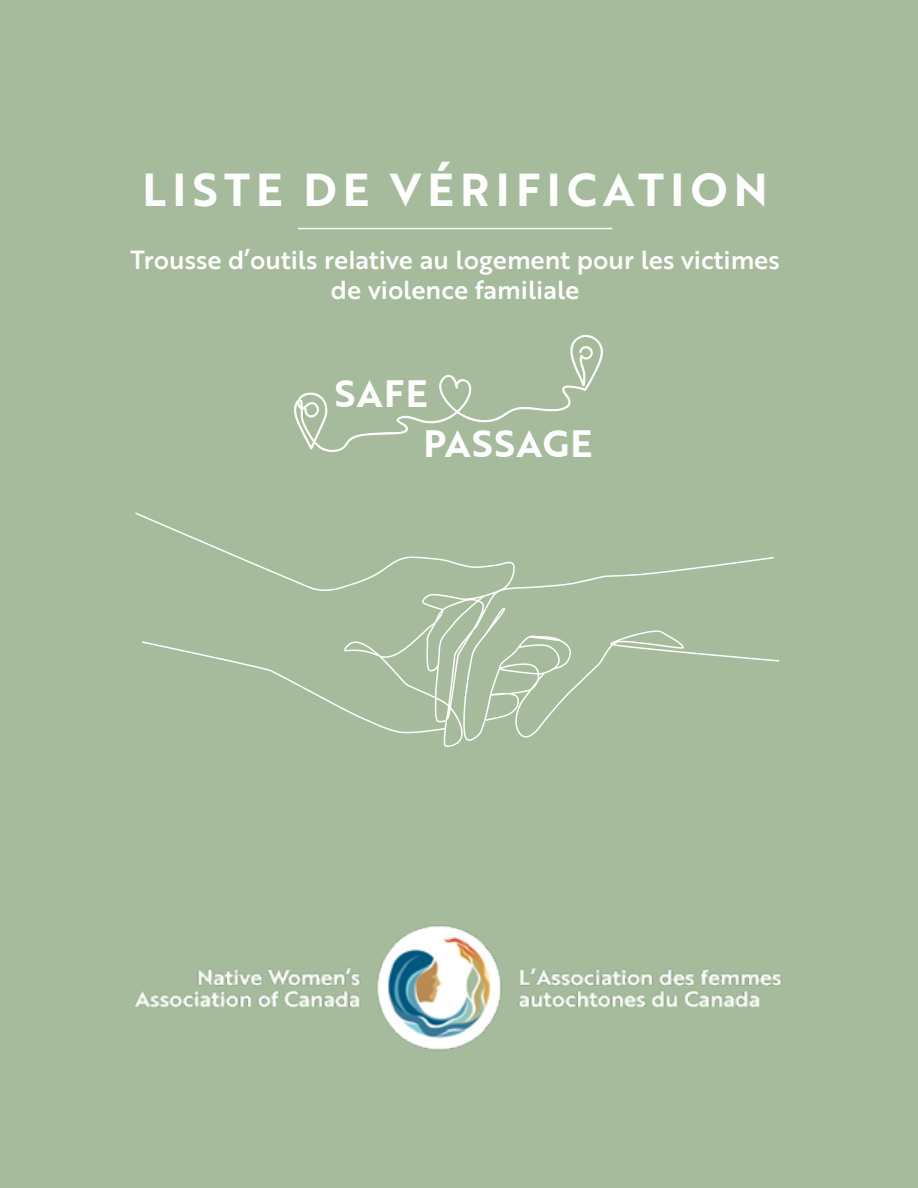
<style>
.page{position:relative;width:918px;height:1188px;background:#a5bb9c}
.page>*{position:absolute;margin:0;border:0;box-sizing:border-box;transform-origin:0 0}
.t1{font:45px "Brother 1816 Bold";letter-spacing:.14em;color:#fff}
.t2{font:37.2px/50.2px "Brother 1816 Bold";letter-spacing:.04em;color:#fff}
.t3{font:25.5px/30.6px "Brother 1816 Medium";color:#fff;text-align:center}
</style>
<div class="page">
<svg style="left:135px;top:512px;width:639px;height:235px"></svg>
<svg style="left:463px;top:608px;width:316px;height:133px"></svg>
<hr style="left:298px;top:228px;width:314px;height:1px;background:#fff">
<svg style="left:294px;top:335px;width:309px;height:117px"></svg>
<img style="left:135px;top:925px;width:647px;height:126px">
<h1 class="t1" style="left:143px;top:155px;width:627px">LISTE DE VÉRIFICATION</h1>
<p class="t3" style="left:131px;top:243px;width:651px">Trousse d’outils relative au logement pour les victimes de violence familiale</p>
<h2 class="t2" style="left:424px;top:368px;width:170px;text-indent:-89px">SAFE<br>PASSAGE</h2>
</div>
